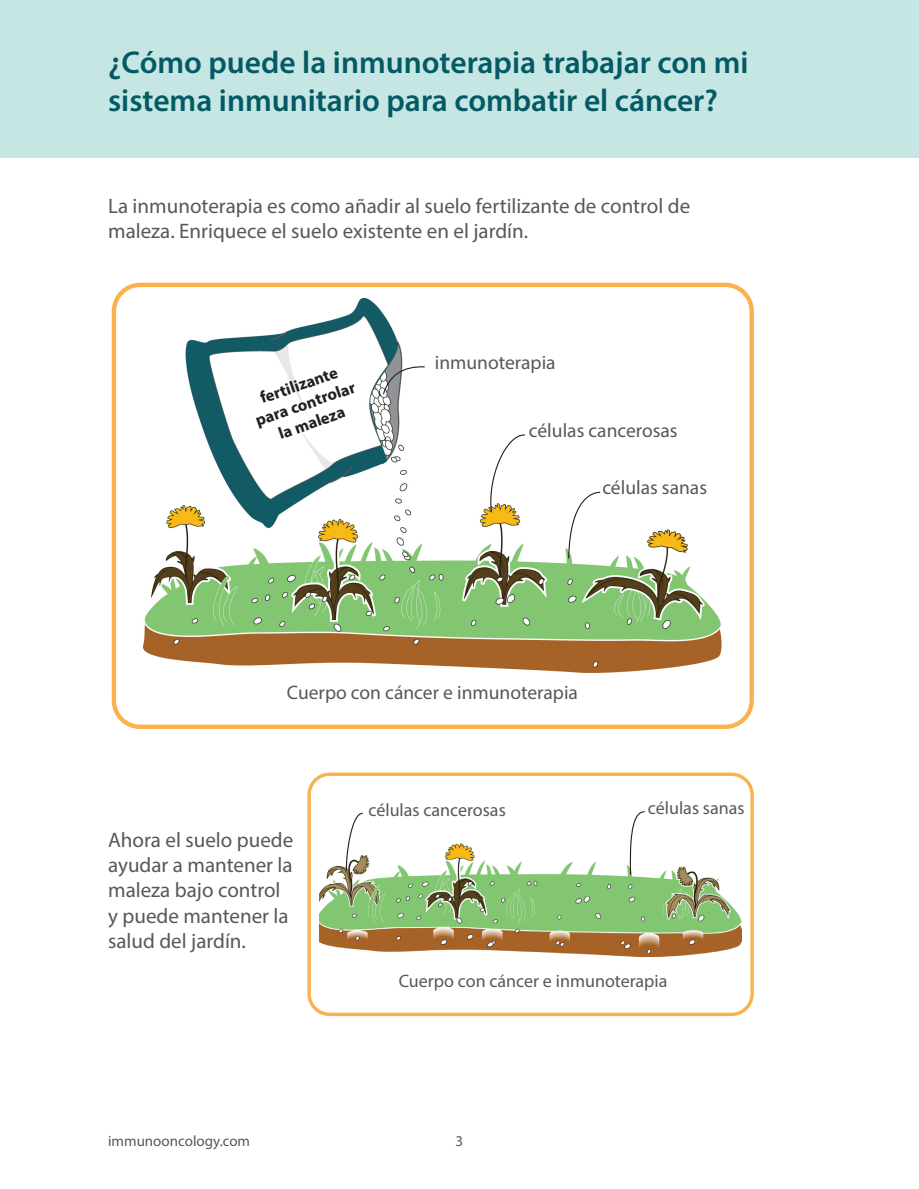
<style>
.page{position:relative;width:919px;height:1189px;background:#fff}
.page>*{position:absolute;margin:0;border:0;box-sizing:border-box;transform-origin:0 0}
.t1{font:600 31.5px/37.8px "Myriad Pro";color:#035a64}
.t2{font:21px/25.2px "Myriad Pro";color:#57585a}
.t3{font:19.5px "Myriad Pro";color:#57585a}
.t4{font:18px "Myriad Pro";color:#57585a}
.t5{font:700 16.5px/19.8px "Myriad Pro";color:#231f20;text-align:center}
.t6{font:15px "Myriad Pro";color:#57585a}
</style>
<div class="page">
<div style="left:0;top:0;width:918px;height:158px;background:#c5e6e3"></div>
<div style="left:307px;top:772px;width:446px;height:243px;border:3px solid #fbb24c;border-radius:21px"></div>
<img style="left:144px;top:298px;width:576px;height:374px">
<svg style="left:567px;top:491px;width:33px;height:68px"></svg>
<svg style="left:382px;top:366px;width:43px;height:29px"></svg>
<svg style="left:487px;top:434px;width:38px;height:78px"></svg>
<div style="left:112px;top:282px;width:641px;height:446px;border:4px solid #fbb24c;border-radius:26px"></div>
<img style="left:320px;top:843px;width:421px;height:113px">
<svg style="left:629px;top:811px;width:16px;height:64px"></svg>
<svg style="left:345px;top:812px;width:18px;height:59px"></svg>
<h1 class="t1" style="left:108px;top:43px;width:641px">¿Cómo puede la inmunoterapia trabajar con mi sistema inmunitario para combatir el cáncer?</h1>
<p class="t2" style="left:108px;top:192px;width:583px">La inmunoterapia es como añadir al suelo fertilizante de control de maleza. Enriquece el suelo existente en el jardín.</p>
<p class="t5" style="left:246px;top:392px;width:106px;rotate:-19deg">fertilizante para controlar la maleza</p>
<p class="t3" style="left:434px;top:350px;width:122px">inmunoterapia</p>
<p class="t3" style="left:528px;top:418px;width:150px">células cancerosas</p>
<p class="t3" style="left:602px;top:475px;width:106px">células sanas</p>
<p class="t3" style="left:287px;top:680px;width:292px">Cuerpo con cáncer e inmunoterapia</p>
<p class="t2" style="left:108px;top:826px;width:186px">Ahora el suelo puede ayudar a mantener la maleza bajo control y puede mantener la salud del jardín.</p>
<p class="t4" style="left:368px;top:798px;width:139px">células cancerosas</p>
<p class="t4" style="left:647px;top:797px;width:98px">células sanas</p>
<p class="t4" style="left:398px;top:969px;width:270px">Cuerpo con cáncer e inmunoterapia</p>
<p class="t6" style="left:108px;top:1131px;width:143px">immunooncology.com</p>
<p class="t6" style="left:455px;top:1131px;width:9px">3</p>
</div>
